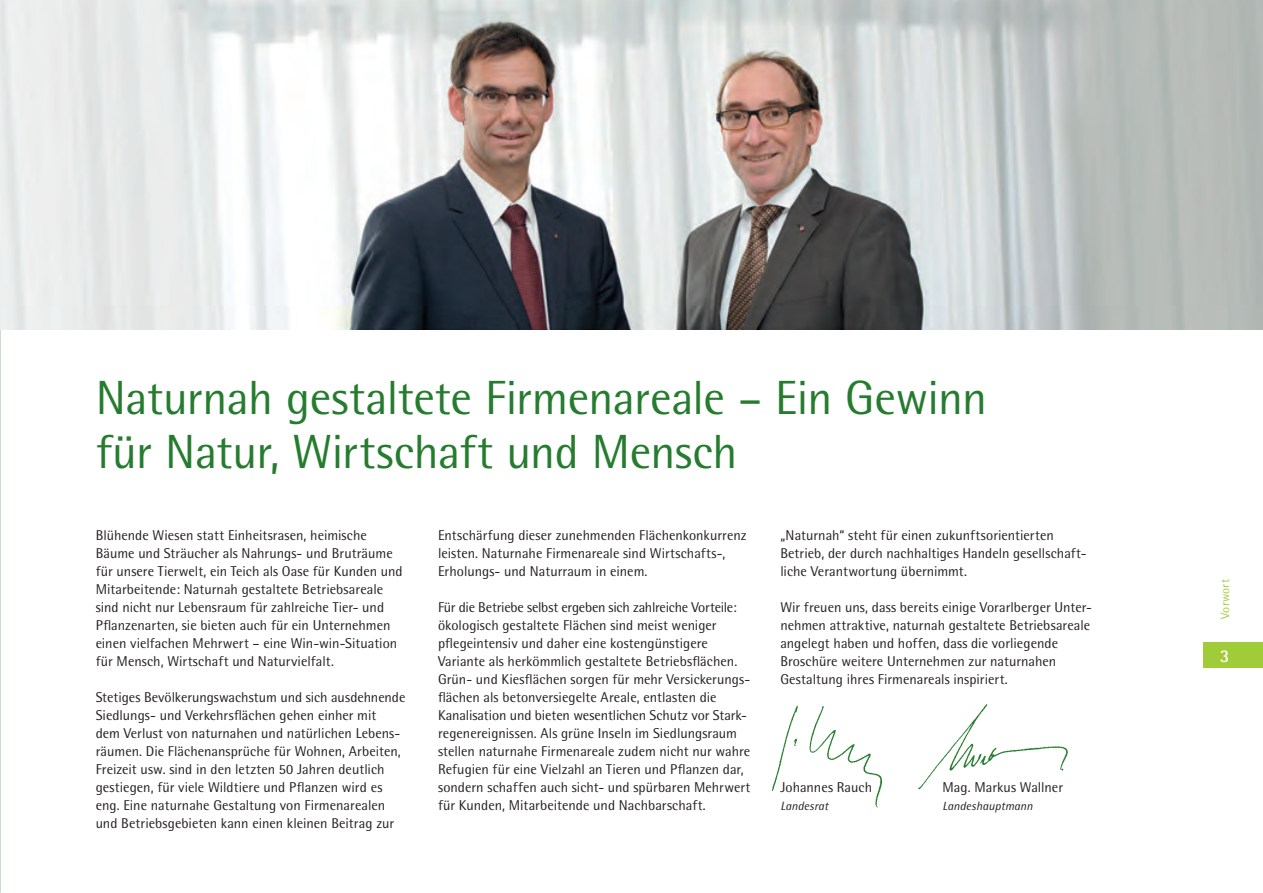
<style>
.page{position:relative;width:1263px;height:893px;background:#fff}
.page>*{position:absolute;margin:0;border:0;box-sizing:border-box;transform-origin:0 0}
.HEADLINE{font:48px "Rotis Semi Sans";letter-spacing:-.01em;color:#257c2e}
.t1{font:700 18px "Rotis Semi Sans";color:#fff}
.FLIEßTEXT_2{font:14.25px/18px "Rotis Semi Sans";color:#231f20}
.FLIEßTEXT_2-2{font:italic 12px "Rotis Semi Sans";letter-spacing:.005em;color:#231f20}
.Paginierungstext{font:12px "Rotis Semi Sans";letter-spacing:.01em;color:#a1cc3a}
</style>
<div class="page">
<div style="left:1203px;top:642px;width:60px;height:26px;background:#a1cc3a"></div>
<img style="left:0;top:0;width:1263px;height:329px">
<img style="left:918px;top:704px;width:150px;height:86px">
<img style="left:772px;top:705px;width:110px;height:103px">
<p class="HEADLINE" style="left:96px;top:369px;width:893px">Naturnah gestaltete Firmenareale – Ein Gewinn</p>
<p class="HEADLINE" style="left:96px;top:423px;width:643px">für Natur, Wirtschaft und Mensch</p>
<p class="FLIEßTEXT_2" style="left:96px;top:526px;width:309px">Blühende Wiesen statt Einheitsrasen, heimische Bäume und Sträucher als Nahrungs- und Bruträume für unsere Tierwelt, ein Teich als Oase für Kunden und Mitarbeitende: Naturnah gestaltete Betriebsareale sind nicht nur Lebensraum für zahlreiche Tier- und Pflanzenarten, sie bieten auch für ein Unternehmen einen vielfachen Mehrwert – eine Win-win-Situation für Mensch, Wirtschaft und Naturvielfalt.</p>
<p class="FLIEßTEXT_2" style="left:96px;top:688px;width:311px">Stetiges Bevölkerungswachstum und sich ausdehnende<br>Siedlungs- und Verkehrsflächen gehen einher mit</p>
<p class="FLIEßTEXT_2" style="left:96px;top:724px;width:307px">dem Verlust von naturnahen und natürlichen Lebens&shy;räumen. Die Flächenansprüche für Wohnen, Arbeiten, Freizeit usw. sind in den letzten 50 Jahren deutlich gestiegen, für viele Wildtiere und Pflanzen wird es eng. Eine naturnahe Gestaltung von Firmenarealen und Betriebsgebieten kann einen kleinen Beitrag zur</p>
<p class="FLIEßTEXT_2" style="left:438px;top:526px;width:310px">Entschärfung dieser zunehmenden Flächenkonkurrenz leisten. Naturnahe Firmenareale sind Wirtschafts-,<br>Erholungs- und Naturraum in einem.</p>
<p class="FLIEßTEXT_2" style="left:438px;top:598px;width:314px">Für die Betriebe selbst ergeben sich zahlreiche Vorteile: ökologisch gestaltete Flächen sind meist weniger pflegeintensiv und daher eine kostengünstigere Variante als herkömmlich gestaltete Betriebsflächen.<br>Grün- und Kiesflächen sorgen für mehr Versickerungs&shy;flächen als betonversiegelte Areale, entlasten die Kanalisation und bieten wesentlichen Schutz vor Stark&shy;regenereignissen. Als grüne Inseln im Siedlungsraum stellen naturnahe Firmenareale zudem nicht nur wahre Refugien für eine Vielzahl an Tieren und Pflanzen dar, sondern schaffen auch sicht- und spürbaren Mehrwert für Kunden, Mitarbeitende und Nachbarschaft.</p>
<p class="FLIEßTEXT_2" style="left:780px;top:526px;width:308px">„Naturnah“ steht für einen zukunftsorientierten<br>Betrieb, der durch nachhaltiges Handeln gesellschaft&shy;liche Verantwortung übernimmt.</p>
<p class="FLIEßTEXT_2" style="left:780px;top:598px;width:313px">Wir freuen uns, dass bereits einige Vorarlberger Unter&shy;nehmen attraktive, naturnah gestaltete Betriebsareale angelegt haben und hoffen, dass die vorliegende Broschüre weitere Unternehmen zur naturnahen</p>
<p class="FLIEßTEXT_2" style="left:780px;top:670px;width:229px">Gestaltung ihres Firmenareals inspiriert.</p>
<p class="FLIEßTEXT_2" style="left:780px;top:778px;width:93px">Johannes Rauch</p>
<p class="FLIEßTEXT_2" style="left:942px;top:778px;width:122px">Mag. Markus Wallner</p>
<p class="FLIEßTEXT_2-2" style="left:780px;top:799px;width:50px">Landesrat</p>
<p class="FLIEßTEXT_2-2" style="left:942px;top:799px;width:92px">Landeshauptmann</p>
<p class="Paginierungstext" style="left:1218px;top:619px;width:41px;rotate:-90deg">Vorwort</p>
<p class="t1" style="left:1220px;top:644px;width:11px">3</p>
</div>
